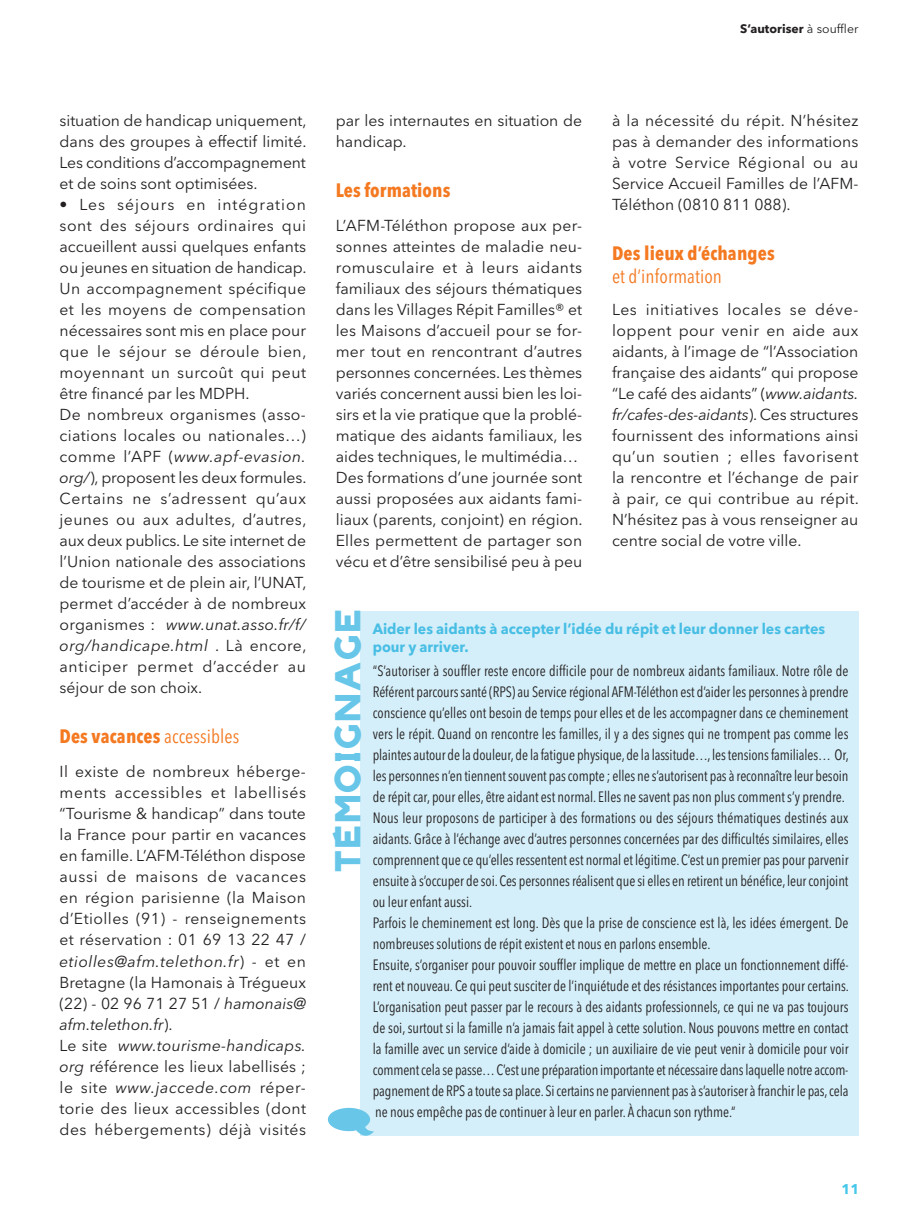
<style>
.page{position:relative;width:918px;height:1216px;background:#fff}
.page>*{position:absolute;margin:0;border:0;box-sizing:border-box;transform-origin:0 0}
.t1{font:700 28px "AFM Telethon";letter-spacing:.1em;color:#68c6e9}
.t2{font:700 condensed 19.25px "Avenir Next LT Pro";letter-spacing:.005em;color:#f47921}
.t3{font:condensed 19.25px "Avenir Next LT Pro";letter-spacing:.005em;color:#f47921}
.t4{font:15.75px/21px "Avenir Next LT Pro";letter-spacing:.005em;color:#231f20}
.t5{font:condensed 14.88px/21px "Avenir Next LT Pro";color:#231f20;scale:.95 1}
.t6{font:700 14.88px/17.8px "Avenir Next LT Pro";color:#48bee5;scale:.95 1}
.t7{font:700 14px "Avenir Next LT Pro";color:#47c7ea}
.t8{font:700 12.25px "Avenir Next LT Pro";color:#231f20}
.s1{font-weight:400}
.s2{font-style:italic}
</style>
<div class="page">
<div style="left:344px;top:611px;width:514px;height:524px;background:#d4eff9"></div>
<div style="left:327px;top:609px;width:33px;height:552px;background:#fff"></div>
<svg style="left:328px;top:1107px;width:46px;height:29px"></svg>
<p class="t8" style="left:740px;top:23px;width:120px">S’autoriser <span class="s1">à souffler</span></p>
<p class="t4" style="left:60px;top:111px;width:248px;text-align:justify">situation de handicap uniquement, dans des groupes à effectif limité.<br>Les conditions d’accompagnement et de soins sont optimisées.</p>
<p class="t4" style="left:60px;top:195px;width:248px">• Les séjours en intégration sont des séjours ordinaires qui accueillent aussi quelques enfants ou jeunes en situation de handicap.<br>Un accompagnement spécifique et les moyens de compensation nécessaires sont mis en place pour que le séjour se déroule bien, moyennant un surcoût qui peut être financé par les MDPH.<br>De nombreux organismes (asso&shy;ciations locales ou nationales…) comme l’APF (<span class="s2">www.apf-evasion. org/</span>), proposent les deux formules.<br>Certains ne s’adressent qu’aux jeunes ou aux adultes, d’autres, aux deux publics. Le site internet de l’Union nationale des associations de tourisme et de plein air, l’UNAT, permet d’accéder à de nombreux organismes : <span class="s2">www.unat.asso.fr/f/ org/handicape.html</span> . Là encore, anticiper permet d’accéder au séjour de son choix.</p>
<p class="t2" style="left:60px;top:728px;width:181px">Des vacances <span class="s1">accessibles</span></p>
<p class="t4" style="left:60px;top:762px;width:248px">Il existe de nombreux héberge&shy;ments accessibles et labellisés “Tourisme &amp; handicap” dans toute la France pour partir en vacances en famille. L’AFM-Téléthon dispose aussi de maisons de vacances en région parisienne (la Maison d’Etiolles (91) - renseignements et réservation : 01 69 13 22 47 / <span class="s2">etiolles@afm.telethon.fr</span>) - et en<br>Bretagne (la Hamonais à Trégueux (22) - 02 96 71 27 51 / <span class="s2">hamonais@ afm.telethon.fr</span>).<br>Le site <span class="s2">www.tourisme-handicaps. org</span> référence les lieux labellisés ; le site <span class="s2">www.jaccede.com</span> réper&shy;torie des lieux accessibles (dont des hébergements) déjà visités</p>
<p class="t4" style="left:336px;top:111px;width:248px">par les internautes en situation de handicap.</p>
<p class="t2" style="left:336px;top:182px;width:116px">Les formations</p>
<p class="t4" style="left:336px;top:216px;width:248px">L’AFM-Téléthon propose aux per&shy;sonnes atteintes de maladie neu&shy;romusculaire et à leurs aidants familiaux des séjours thématiques dans les Villages Répit Familles® et les Maisons d’accueil pour se for&shy;mer tout en rencontrant d’autres personnes concernées. Les thèmes variés concernent aussi bien les loi&shy;sirs et la vie pratique que la problé&shy;matique des aidants familiaux, les aides techniques, le multimédia… Des formations d’une journée sont aussi proposées aux aidants fami&shy;liaux (parents, conjoint) en région.<br>Elles permettent de partager son vécu et d’être sensibilisé peu à peu</p>
<p class="t4" style="left:612px;top:111px;width:248px;text-align:justify">à la nécessité du répit. N’hésitez pas à demander des informations à votre Service Régional ou au Service Accueil Familles de l’AFM-Téléthon (0810 811 088).</p>
<p class="t2" style="left:612px;top:245px;width:164px">Des lieux d’échanges</p>
<p class="t3" style="left:612px;top:268px;width:112px">et d’information</p>
<p class="t4" style="left:612px;top:300px;width:248px;text-align:justify">Les initiatives locales se déve&shy;loppent pour venir en aide aux aidants, à l’image de “l’Association française des aidants“ qui propose “Le café des aidants” (<span class="s2">www.aidants. fr/cafes-des-aidants</span>). Ces structures fournissent des informations ainsi qu’un soutien ; elles favorisent la rencontre et l’échange de pair à pair, ce qui contribue au répit.<br>N’hésitez pas à vous renseigner au centre social de votre ville.</p>
<h1 class="t1" style="left:337px;top:872px;width:264px;rotate:-90deg">témoignage</h1>
<p class="t6" style="left:373px;top:621px;width:478px">Aider les aidants à accepter l’idée du répit et leur donner les cartes pour y arriver.</p>
<p class="t5" style="left:373px;top:662px;width:503px">“S’autoriser à souffler reste encore difficile pour de nombreux aidants familiaux. Notre rôle de Référent parcours santé (RPS) au Service régional AFM-Téléthon est d’aider les personnes à prendre conscience qu’elles ont besoin de temps pour elles et de les accompagner dans ce cheminement vers le répit. Quand on rencontre les familles, il y a des signes qui ne trompent pas comme les plaintes autour de la douleur, de la fatigue physique, de la lassitude…, les tensions familiales… Or, les personnes n’en tiennent souvent pas compte ; elles ne s’autorisent pas à reconnaître leur besoin de répit car, pour elles, être aidant est normal. Elles ne savent pas non plus comment s’y prendre.<br>Nous leur proposons de participer à des formations ou des séjours thématiques destinés aux aidants. Grâce à l’échange avec d’autres personnes concernées par des difficultés similaires, elles comprennent que ce qu’elles ressentent est normal et légitime. C’est un premier pas pour parvenir ensuite à s’occuper de soi. Ces personnes réalisent que si elles en retirent un bénéfice, leur conjoint ou leur enfant aussi.<br>Parfois le cheminement est long. Dès que la prise de conscience est là, les idées émergent. De nombreuses solutions de répit existent et nous en parlons ensemble.<br>Ensuite, s’organiser pour pouvoir souffler implique de mettre en place un fonctionnement diffé&shy;rent et nouveau. Ce qui peut susciter de l’inquiétude et des résistances importantes pour certains.<br>L’organisation peut passer par le recours à des aidants professionnels, ce qui ne va pas toujours de soi, surtout si la famille n’a jamais fait appel à cette solution. Nous pouvons mettre en contact la famille avec un service d’aide à domicile ; un auxiliaire de vie peut venir à domicile pour voir comment cela se passe… C’est une préparation importante et nécessaire dans laquelle notre accom&shy;pagnement de RPS a toute sa place. Si certains ne parviennent pas à s’autoriser à franchir le pas, cela ne nous empêche pas de continuer à leur en parler. À chacun son rythme.“</p>
<p class="t7" style="left:841px;top:1183px;width:20px">11</p>
</div>
